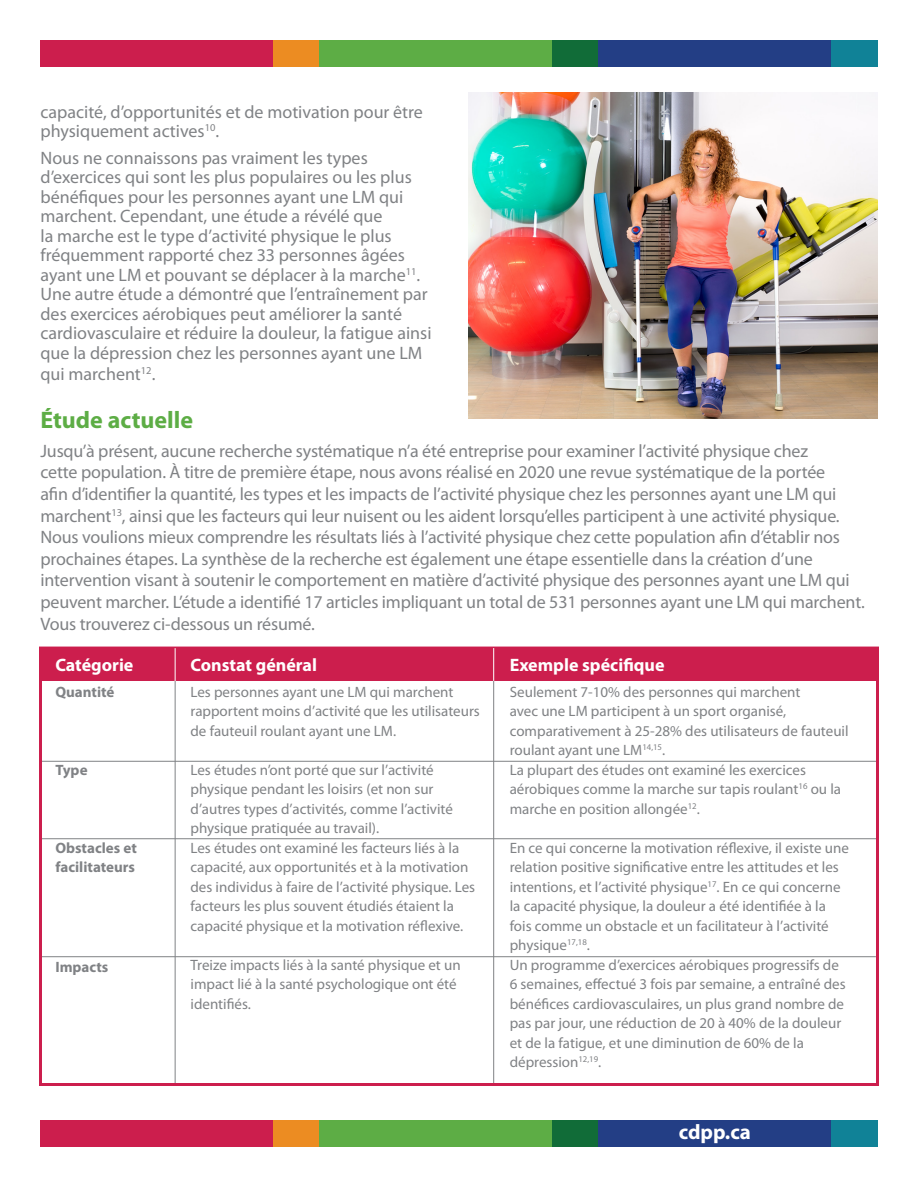
<style>
.page{position:relative;width:918px;height:1188px;background:#fff}
.page>*{position:absolute;margin:0;border:0;box-sizing:border-box;transform-origin:0 0}
.t1{font:700 24px "Myriad Pro";color:#5dad45}
.t2{font:700 21px "Myriad Pro";color:#fff}
.t3{font:18px/19.5px "Myriad Pro";letter-spacing:-.01em;color:#808285}
.t4{font:700 18px "Myriad Pro";color:#fff}
.t5{font:15px/19.5px "Myriad Pro";color:#808285}
.t6{font:700 15px/19.5px "Myriad Pro";color:#808285}
</style>
<div class="page">
<hr style="left:40px;top:761px;width:837px;height:1px;background:#808285">
<hr style="left:40px;top:838px;width:837px;height:1px;background:#808285">
<hr style="left:39px;top:956px;width:837px;height:1px;background:#808285">
<hr style="left:175px;top:681px;width:1px;height:405px;background:#808285">
<hr style="left:493px;top:679px;width:1px;height:406px;background:#808285">
<div style="left:40px;top:648px;width:837px;height:33px;background:#cc1e4d"></div>
<div style="left:40px;top:40px;width:233px;height:28px;background:#cc1e4d"></div>
<div style="left:273px;top:40px;width:47px;height:28px;background:#ec8c22"></div>
<div style="left:320px;top:40px;width:232px;height:28px;background:#5dad45"></div>
<div style="left:552px;top:40px;width:46px;height:28px;background:#116c38"></div>
<div style="left:598px;top:40px;width:233px;height:28px;background:#233e85"></div>
<div style="left:831px;top:40px;width:47px;height:28px;background:#108297"></div>
<div style="left:40px;top:1120px;width:233px;height:28px;background:#cc1e4d"></div>
<div style="left:273px;top:1120px;width:47px;height:28px;background:#ec8c22"></div>
<div style="left:320px;top:1120px;width:232px;height:28px;background:#5dad45"></div>
<div style="left:552px;top:1120px;width:46px;height:28px;background:#116c38"></div>
<div style="left:598px;top:1120px;width:233px;height:28px;background:#233e85"></div>
<div style="left:831px;top:1120px;width:47px;height:28px;background:#108297"></div>
<div style="left:39px;top:647px;width:840px;height:439px;border:3px solid #cc1e4d"></div>
<hr style="left:175px;top:648px;width:1px;height:33px;background:#fff">
<hr style="left:493px;top:648px;width:1px;height:33px;background:#fff">
<img style="left:468px;top:93px;width:409px;height:325px">
<p class="t3" style="left:40px;top:102px;width:384px">capacité, d’opportunités et de motivation pour être physiquement actives<sup>10</sup>.</p>
<p class="t3" style="left:40px;top:147px;width:393px">Nous ne connaissons pas vraiment les types d’exercices qui sont les plus populaires ou les plus bénéfiques pour les personnes ayant une LM qui marchent. Cependant, une étude a révélé que<br>la marche est le type d’activité physique le plus fréquemment rapporté chez 33 personnes âgées ayant une LM et pouvant se déplacer à la marche<sup>11</sup>.<br>Une autre étude a démontré que l’entraînement par des exercices aérobiques peut améliorer la santé cardiovasculaire et réduire la douleur, la fatigue ainsi que la dépression chez les personnes ayant une LM</p>
<p class="t3" style="left:40px;top:364px;width:116px">qui marchent<sup>12</sup>.</p>
<p class="t1" style="left:40px;top:405px;width:154px">Étude actuelle</p>
<p class="t3" style="left:40px;top:440px;width:826px;line-height:21.6px">Jusqu’à présent, aucune recherche systématique n’a été entreprise pour examiner l’activité physique chez<br>cette population. À titre de première étape, nous avons réalisé en 2020 une revue systématique de la portée<br>afin d’identifier la quantité, les types et les impacts de l’activité physique chez les personnes ayant une LM qui marchent<sup>13</sup>, ainsi que les facteurs qui leur nuisent ou les aident lorsqu’elles participent à une activité physique.<br>Nous voulions mieux comprendre les résultats liés à l’activité physique chez cette population afin d’établir nos prochaines étapes. La synthèse de la recherche est également une étape essentielle dans la création d’une intervention visant à soutenir le comportement en matière d’activité physique des personnes ayant une LM qui peuvent marcher. L’étude a identifié 17 articles impliquant un total de 531 personnes ayant une LM qui marchent.<br>Vous trouverez ci-dessous un résumé.</p>
<p class="t4" style="left:55px;top:653px;width:80px">Catégorie</p>
<p class="t6" style="left:55px;top:682px;width:61px">Quantité</p>
<p class="t4" style="left:510px;top:653px;width:156px">Exemple spécifique</p>
<p class="t5" style="left:510px;top:682px;width:340px">Seulement 7-10% des personnes qui marchent<br>avec une LM participent à un sport organisé, comparativement à 25-28% des utilisateurs de fauteuil roulant ayant une LM<sup>14,15</sup>.</p>
<p class="t5" style="left:510px;top:760px;width:333px">La plupart des études ont examiné les exercices aérobiques comme la marche sur tapis roulant<sup>16</sup> ou la marche en position allongée<sup>12</sup>.</p>
<p class="t5" style="left:510px;top:838px;width:341px">En ce qui concerne la motivation réflexive, il existe une relation positive significative entre les attitudes et les intentions, et l’activité physique<sup>17</sup>. En ce qui concerne la capacité physique, la douleur a été identifiée à la fois comme un obstacle et un facilitateur à l’activité physique<sup>17,18</sup>.</p>
<p class="t5" style="left:510px;top:955px;width:337px">Un programme d’exercices aérobiques progressifs de 6 semaines, effectué 3 fois par semaine, a entraîné des bénéfices cardiovasculaires, un plus grand nombre de pas par jour, une réduction de 20 à 40% de la douleur et de la fatigue, et une diminution de 60% de la dépression<sup>12,19</sup>.</p>
<p class="t4" style="left:191px;top:653px;width:128px">Constat général</p>
<p class="t5" style="left:191px;top:682px;width:291px">Les personnes ayant une LM qui marchent rapportent moins d’activité que les utilisateurs de fauteuil roulant ayant une LM.</p>
<p class="t5" style="left:191px;top:760px;width:264px">Les études n’ont porté que sur l’activité physique pendant les loisirs (et non sur d’autres types d’activités, comme l’activité physique pratiquée au travail).</p>
<p class="t5" style="left:191px;top:838px;width:286px">Les études ont examiné les facteurs liés à la capacité, aux opportunités et à la motivation des individus à faire de l’activité physique. Les facteurs les plus souvent étudiés étaient la capacité physique et la motivation réflexive.</p>
<p class="t5" style="left:191px;top:955px;width:272px">Treize impacts liés à la santé physique et un impact lié à la santé psychologique ont été identifiés.</p>
<p class="t6" style="left:55px;top:760px;width:34px">Type</p>
<p class="t6" style="left:55px;top:838px;width:83px">Obstacles et facilitateurs</p>
<p class="t6" style="left:55px;top:957px;width:55px">Impacts</p>
<p class="t2" style="left:679px;top:1118px;width:74px">cdpp.ca</p>
</div>
